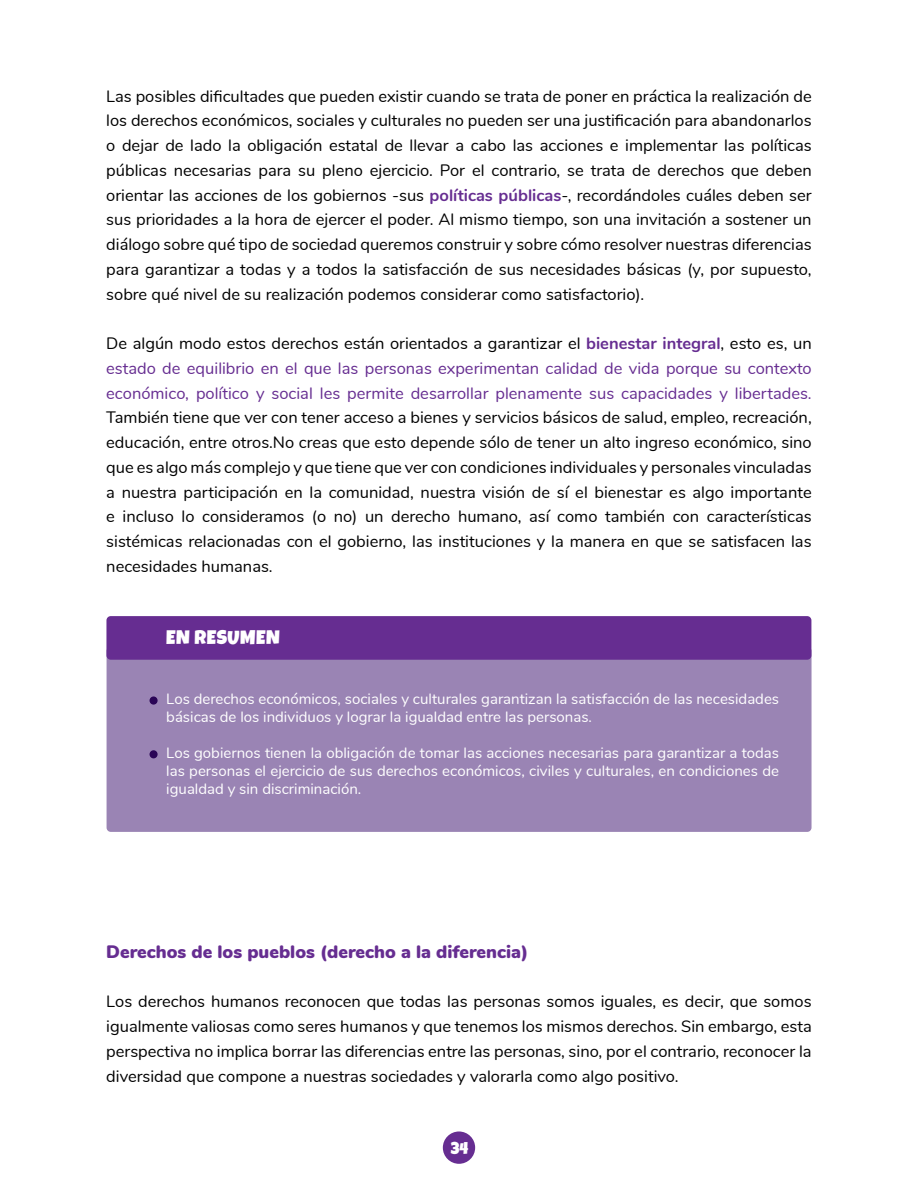
<style>
.page{position:relative;width:918px;height:1188px;background:#fff}
.page>*{position:absolute;margin:0;border:0;box-sizing:border-box;transform-origin:0 0}
.t1{font:19.5px "Luckiest Guy";letter-spacing:.025em;color:#fff}
.t2{font:900 18px "Nunito";color:#662d91}
.t3{font:16.5px/24.8px "Nunito";color:#000;text-align:justify}
.t4{font:16.5px/24.8px "Nunito";color:#662d91;text-align:justify}
.t5{font:16.5px "Luckiest Guy";color:#fff}
.t6{font:15px/18px "Nunito";color:#fff}
.s1{font-weight:700;color:#662d91}
.s2{color:#000}
.s3{font-weight:700}
</style>
<div class="page">
<div style="left:443px;top:1131px;width:32px;height:33px;background:#662d91;border-radius:50%"></div>
<div style="left:107px;top:647px;width:705px;height:185px;background:#9a84b4;border-radius:4px"></div>
<div style="left:106px;top:616px;width:705px;height:44px;background:#662d91;border-radius:4px"></div>
<div style="left:150px;top:696px;width:8px;height:9px;background:#2a0556;border-radius:50%"></div>
<div style="left:150px;top:750px;width:8px;height:8px;background:#2a0556;border-radius:50%"></div>
<p class="t3" style="left:106px;top:83px;width:707px">Las posibles dificultades que pueden existir cuando se trata de poner en práctica la realización de los derechos económicos, sociales y culturales no pueden ser una justificación para abandonarlos o dejar de lado la obligación estatal de llevar a cabo las acciones e implementar las políticas públicas necesarias para su pleno ejercicio. Por el contrario, se trata de derechos que deben orientar las acciones de los gobiernos -sus <span class="s1">políticas públicas</span>-, recordándoles cuáles deben ser sus prioridades a la hora de ejercer el poder. Al mismo tiempo, son una invitación a sostener un diálogo sobre qué tipo de sociedad queremos construir y sobre cómo resolver nuestras diferencias para garantizar a todas y a todos la satisfacción de sus necesidades básicas (y, por supuesto, sobre qué nivel de su realización podemos considerar como satisfactorio).</p>
<p class="t4" style="left:106px;top:330px;width:707px"><span class="s2">De algún modo estos derechos están orientados a garantizar el</span> <span class="s3">bienestar integral</span><span class="s2">, esto es, un </span>estado de equilibrio en el que las personas experimentan calidad de vida porque su contexto económico, político y social les permite desarrollar plenamente sus capacidades y libertades.</p>
<p class="t3" style="left:106px;top:404px;width:707px">También tiene que ver con tener acceso a bienes y servicios básicos de salud, empleo, recreación, educación, entre otros.No creas que esto depende sólo de tener un alto ingreso económico, sino que es algo más complejo y que tiene que ver con condiciones individuales y personales vinculadas a nuestra participación en la comunidad, nuestra visión de sí el bienestar es algo importante e incluso lo consideramos (o no) un derecho humano, así como también con características sistémicas relacionadas con el gobierno, las instituciones y la manera en que se satisfacen las necesidades humanas.</p>
<p class="t1" style="left:166px;top:624px;width:115px">EN RESUMEN</p>
<p class="t6" style="left:166px;top:689px;width:614px">Los derechos económicos, sociales y culturales garantizan la satisfacción de las necesidades básicas de los individuos y lograr la igualdad entre las personas.</p>
<p class="t6" style="left:166px;top:743px;width:614px;text-align:justify">Los gobiernos tienen la obligación de tomar las acciones necesarias para garantizar a todas las personas el ejercicio de sus derechos económicos, civiles y culturales, en condiciones de igualdad y sin discriminación.</p>
<p class="t2" style="left:106px;top:938px;width:423px">Derechos de los pueblos (derecho a la diferencia)</p>
<p class="t3" style="left:106px;top:988px;width:707px">Los derechos humanos reconocen que todas las personas somos iguales, es decir, que somos igualmente valiosas como seres humanos y que tenemos los mismos derechos. Sin embargo, esta perspectiva no implica borrar las diferencias entre las personas, sino, por el contrario, reconocer la diversidad que compone a nuestras sociedades y valorarla como algo positivo.</p>
<p class="t5" style="left:451px;top:1138px;width:19px">34</p>
</div>
